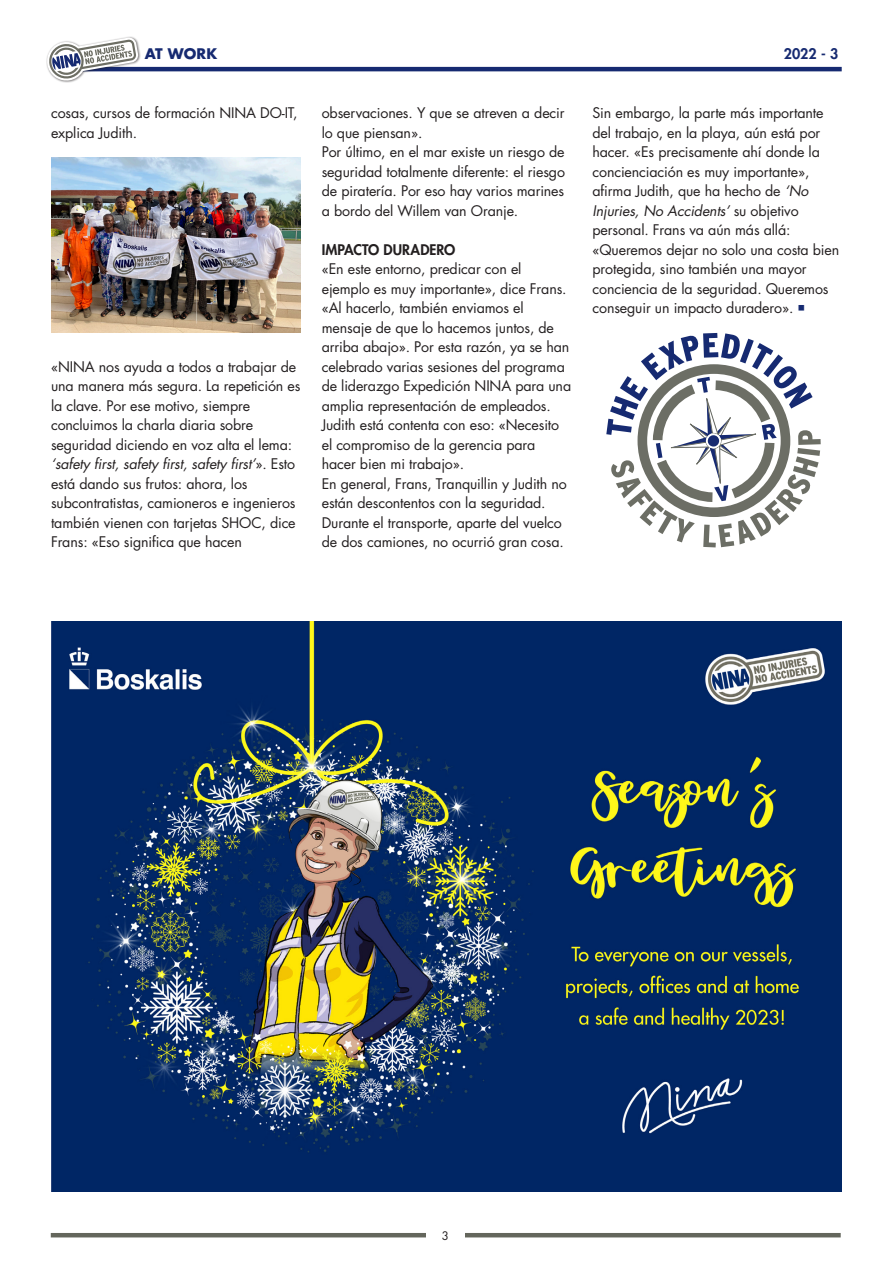
<style>
.page{position:relative;width:893px;height:1263px;background:#fff}
.page>*{position:absolute;margin:0;border:0;box-sizing:border-box;transform-origin:0 0}
._005_BOS_Body___No_H{font:14.25px/19.5px "Futura Std";letter-spacing:-.01em;color:#231f20}
._005_BOS_Body___No_H-2{font:800 14.25px "Futura Std";letter-spacing:.005em;color:#231f20}
._000_BOS_Introductio{font:700 14.25px "Futura Std";letter-spacing:.005em;color:#162a71}
._000_BOS_Introductio-2{font:800 14.25px "Futura Std";color:#162a71}
._002_BOS_Heading_2_C{font:11.4px "Futura Std";color:#231f20}
.s1{font-style:italic}
.s2{color:#162a71}
</style>
<div class="page">
<img style="left:51px;top:157px;width:249px;height:176px">
<hr style="left:51px;top:67px;width:791px;height:4px;background:#162a71">
<div style="left:46px;top:36px;width:95px;height:47px;background:#231f20;opacity:.55"></div>
<svg style="left:47px;top:37px;width:92px;height:44px"></svg>
<hr style="left:51px;top:1233px;width:790px;height:4px;background:#64665c">
<div style="left:426px;top:1221px;width:38px;height:27px;background:#fff"></div>
<img style="left:51px;top:621px;width:791px;height:570px">
<svg style="left:606px;top:333px;width:215px;height:214px"></svg>
<p class="_000_BOS_Introductio" style="left:145px;top:44px;width:74px">AT WORK</p>
<p class="_000_BOS_Introductio-2" style="left:784px;top:45px;width:56px">2022 - 3</p>
<p class="_005_BOS_Body___No_H" style="left:51px;top:104px;width:248px">cosas, cursos de formación NINA DO-IT, explica Judith.</p>
<p class="_005_BOS_Body___No_H" style="left:51px;top:357px;width:251px">«NINA nos ayuda a todos a trabajar de una manera más segura. La repetición es la clave. Por ese motivo, siempre concluimos la charla diaria sobre seguridad diciendo en voz alta el lema: <span class="s1">‘safety first, safety first, safety first’</span>». Esto está dando sus frutos: ahora, los subcontratistas, camioneros e ingenieros también vienen con tarjetas SHOC, dice Frans: «Eso significa que hacen</p>
<p class="_005_BOS_Body___No_H" style="left:322px;top:104px;width:244px">observaciones. Y que se atreven a decir lo que piensan».</p>
<p class="_005_BOS_Body___No_H" style="left:322px;top:143px;width:245px;text-align:justify">Por último, en el mar existe un riesgo de seguridad totalmente diferente: el riesgo de piratería. Por eso hay varios marines a bordo del Willem van Oranje.</p>
<p class="_005_BOS_Body___No_H-2" style="left:322px;top:241px;width:135px">IMPACTO DURADERO</p>
<p class="_005_BOS_Body___No_H" style="left:322px;top:260px;width:251px">«En este entorno, predicar con el ejemplo es muy importante», dice Frans. «Al hacerlo, también enviamos el mensaje de que lo hacemos juntos, de arriba abajo». Por esta razón, ya se han celebrado varias sesiones del programa de liderazgo Expedición NINA para una amplia representación de empleados.<br>Judith está contenta con eso: «Necesito el compromiso de la gerencia para hacer bien mi trabajo».</p>
<p class="_005_BOS_Body___No_H" style="left:322px;top:474px;width:247px">En general, Frans, Tranquillin y Judith no están descontentos con la seguridad.<br>Durante el transporte, aparte del vuelco de dos camiones, no ocurrió gran cosa.</p>
<p class="_005_BOS_Body___No_H" style="left:592px;top:104px;width:248px">Sin embargo, la parte más importante del trabajo, en la playa, aún está por hacer. «Es precisamente ahí donde la concienciación es muy importante», afirma Judith, que ha hecho de <span class="s1">‘No Injuries, No Accidents’</span> su objetivo personal. Frans va aún más allá: «Queremos dejar no solo una costa bien protegida, sino también una mayor conciencia de la seguridad. Queremos conseguir un impacto duradero». <span class="s2">○</span></p>
<p class="_002_BOS_Heading_2_C" style="left:442px;top:1228px;width:9px">3</p>
</div>
